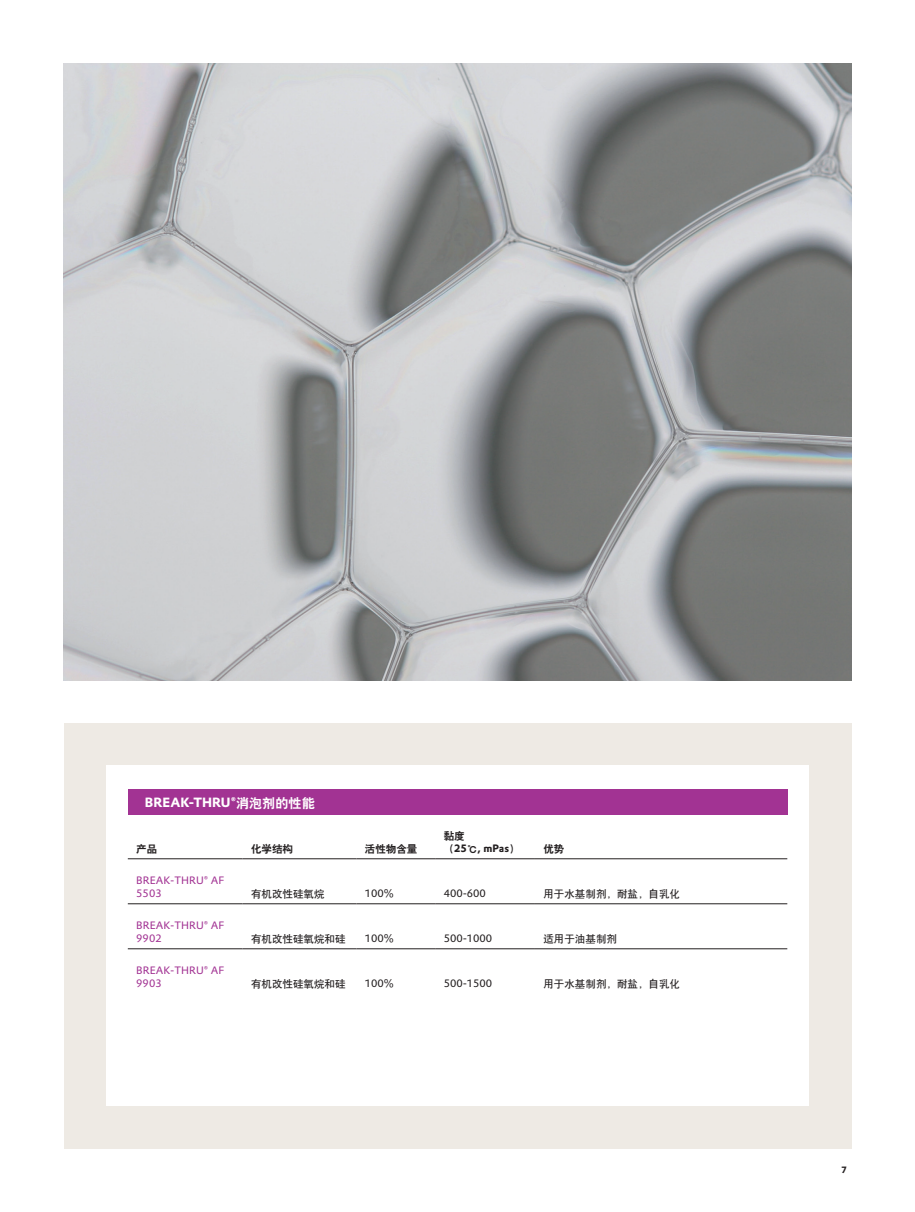
<style>
.page{position:relative;width:915px;height:1212px;background:#fff}
.page>*{position:absolute;margin:0;border:0;box-sizing:border-box;transform-origin:0 0}
.t1{font:700 13.2px "Evonik Prokyon";color:#fff}
.t2{font:10.5px "H Yb 1 gj";color:#231f20}
.t3{font:10.5px/13.5px "Evonik Prokyon";color:#a23393}
.t4{font:10.5px "Evonik Prokyon";color:#231f20}
.t5{font:10.5px "H Yb 2 gj";color:#231f20}
.t6{font:700 10.5px "Evonik Prokyon";color:#231f20}
.t7{font:700 9px "Evonik Prokyon";color:#231f20}
.s1{font-family:"H Yb 2 gj";font-weight:400}
</style>
<div class="page">
<img style="left:64px;top:64px;width:786px;height:616px">
<div style="left:64px;top:723px;width:786px;height:425px;background:#eeeae4"></div>
<div style="left:106px;top:765px;width:702px;height:341px;background:#fff"></div>
<div style="left:128px;top:789px;width:659px;height:26px;background:#a23393"></div>
<hr style="left:128px;top:858px;width:114px;height:1px;background:#231f20">
<hr style="left:242px;top:858px;width:114px;height:1px;background:#231f20">
<hr style="left:356px;top:858px;width:79px;height:1px;background:#231f20">
<hr style="left:435px;top:858px;width:99px;height:1px;background:#231f20">
<hr style="left:534px;top:858px;width:253px;height:1px;background:#231f20">
<hr style="left:435px;top:903px;width:99px;height:1px;background:#231f20">
<hr style="left:534px;top:903px;width:253px;height:1px;background:#231f20">
<hr style="left:128px;top:903px;width:114px;height:1px;background:#231f20">
<hr style="left:242px;top:903px;width:114px;height:1px;background:#231f20">
<hr style="left:356px;top:903px;width:79px;height:1px;background:#231f20">
<hr style="left:128px;top:948px;width:114px;height:1px;background:#231f20">
<hr style="left:242px;top:948px;width:114px;height:1px;background:#231f20">
<hr style="left:356px;top:948px;width:79px;height:1px;background:#231f20">
<hr style="left:435px;top:948px;width:99px;height:1px;background:#231f20">
<hr style="left:534px;top:948px;width:253px;height:1px;background:#231f20">
<p class="t1" style="left:145px;top:792px;width:171px">BREAK-THRU®<span class="s1">消泡剂的性能</span></p>
<p class="t5" style="left:136px;top:844px;width:22px">产品</p>
<p class="t5" style="left:251px;top:844px;width:43px">化学结构</p>
<p class="t5" style="left:365px;top:844px;width:54px">活性物含量</p>
<p class="t5" style="left:443px;top:830px;width:22px">黏度</p>
<p class="t6" style="left:443px;top:840px;width:77px"><span class="s1">（</span>25<span class="s1">℃</span>, mPas<span class="s1">）</span></p>
<p class="t5" style="left:543px;top:844px;width:22px">优势</p>
<p class="t3" style="left:136px;top:873px;width:90px">BREAK-THRU® AF<br>5503</p>
<p class="t3" style="left:136px;top:918px;width:90px">BREAK-THRU® AF<br>9902</p>
<p class="t3" style="left:136px;top:963px;width:90px">BREAK-THRU® AF<br>9903</p>
<p class="t2" style="left:251px;top:889px;width:75px">有机改性硅氧烷</p>
<p class="t4" style="left:365px;top:885px;width:30px">100%</p>
<p class="t4" style="left:443px;top:885px;width:44px">400-600</p>
<p class="t2" style="left:543px;top:889px;width:138px">用于水基制剂，耐盐，自乳化</p>
<p class="t2" style="left:251px;top:934px;width:96px">有机改性硅氧烷和硅</p>
<p class="t4" style="left:365px;top:930px;width:30px">100%</p>
<p class="t4" style="left:443px;top:930px;width:50px">500-1000</p>
<p class="t2" style="left:543px;top:934px;width:75px">适用于油基制剂</p>
<p class="t2" style="left:251px;top:979px;width:96px">有机改性硅氧烷和硅</p>
<p class="t4" style="left:365px;top:975px;width:30px">100%</p>
<p class="t4" style="left:443px;top:975px;width:50px">500-1500</p>
<p class="t2" style="left:543px;top:979px;width:138px">用于水基制剂，耐盐，自乳化</p>
<p class="t7" style="left:841px;top:1162px;width:7px">7</p>
</div>
